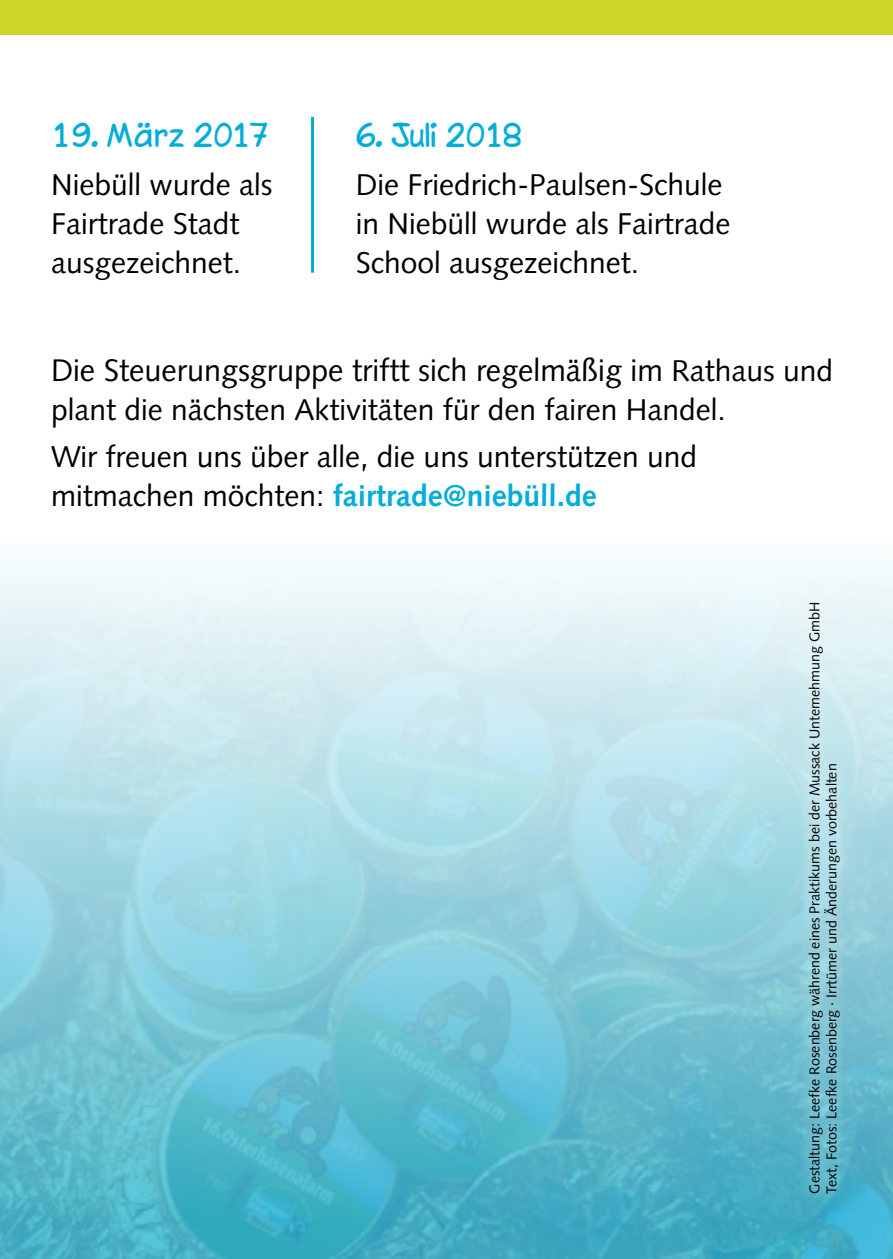
<style>
.page{position:relative;width:893px;height:1259px;background:#fff}
.page>*{position:absolute;margin:0;border:0;box-sizing:border-box;transform-origin:0 0}
.t1{font:31.2px "Syntax";color:#000}
.t2{font:30px/39px "Syntax";color:#000}
.t3{font:700 30px "Syntax";color:#04add9}
.t4{font:30px "Chinacat";color:#04add9}
.t5{font:14.4px/17.1px "Syntax";color:#000}
.s1{font-size:30px}
.s2{font-weight:400;color:#000}
</style>
<div class="page">
<div style="left:0;top:535px;width:893px;height:724px;background:#f4fbfd"></div>
<img style="left:0;top:595px;width:893px;height:664px">
<div style="left:0;top:0;width:893px;height:34px;background:#ced72c"></div>
<hr style="left:311px;top:117px;width:3px;height:156px;background:#04add9">
<div style="left:795px;top:590px;width:56px;height:615px;background:#fff;opacity:.75"></div>
<p class="t4" style="left:51px;top:117px;width:219px">19. März 2017</p>
<p class="t2" style="left:51px;top:165px;width:223px">Niebüll wurde als<br>Fairtrade Stadt ausgezeichnet.</p>
<p class="t4" style="left:356px;top:117px;width:168px">6. Juli 2018</p>
<p class="t2" style="left:356px;top:165px;width:376px">Die Friedrich-Paulsen-Schule in Niebüll wurde als Fairtrade<br>School ausgezeichnet.</p>
<p class="t1" style="left:51px;top:351px;width:784px">Die Steuerungsgruppe triftt sich regelmäßig im <span class="s1">Rathaus und</span></p>
<p class="t2" style="left:51px;top:386px;width:676px;line-height:47.4px">plant die nächsten Aktivitäten für den fairen Handel.<br>Wir freuen uns über alle, die uns unterstützen und</p>
<p class="t3" style="left:51px;top:478px;width:547px"><span class="s2">mitmachen möchten:</span> fairtrade@niebüll.de</p>
<p class="t5" style="left:806px;top:1193px;width:593px;rotate:-90deg">Gestaltung: Leefke Rosenberg während eines Praktikums bei der Mussack Unternehmung GmbH<br>Text, Fotos: Leefke Rosenberg · Irrtümer und Änderungen vorbehalten</p>
</div>
